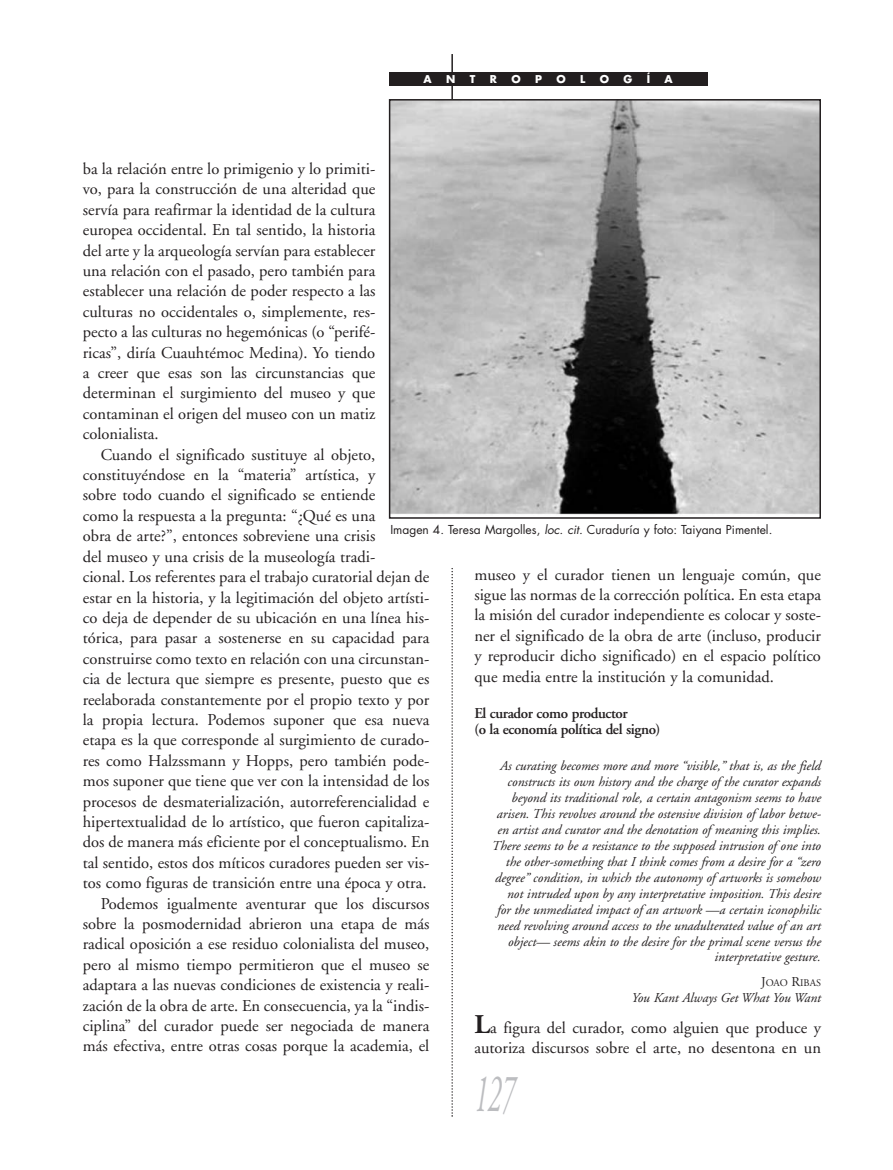
<style>
.page{position:relative;width:893px;height:1170px;background:#fff}
.page>*{position:absolute;margin:0;border:0;box-sizing:border-box;transform-origin:0 0}
.t1{font:italic 54px "Adobe Garamond";color:#bcbdc0;scale:.5 1}
.t2{font:16.5px/20.4px "Adobe Garamond";color:#231f20;text-align:justify}
.t3{font:600 15px/15.9px "Adobe Garamond";letter-spacing:-.025em;color:#231f20}
.t4{font:italic 13.5px/15.9px "Adobe Garamond";color:#231f20;text-align:right}
.t5{font:12px "Futura";color:#231f20}
.t6{font:700 10.5px "Futura";color:#fff}
.t7{font:10.2px "Adobe Garamond";color:#231f20}
.s1{font-style:italic}
.s2{font-size:13.5px}
.s3{font-weight:700;font-size:27px}
</style>
<div class="page">
<hr style="left:451px;top:54px;width:2px;height:306px;background:#231f20">
<svg style="left:451px;top:568px;width:2px;height:548px"></svg>
<div style="left:389px;top:72px;width:318px;height:14px;background:#231f20"></div>
<svg style="left:441px;top:518px;width:23px;height:1px"></svg>
<img style="left:392px;top:102px;width:426px;height:413px">
<div style="left:389px;top:99px;width:432px;height:419px;border:2px solid #231f20"></div>
<p class="t6" style="left:424px;top:74px;width:10px">A</p>
<p class="t6" style="left:446px;top:74px;width:11px">N</p>
<p class="t6" style="left:470px;top:74px;width:7px">T</p>
<p class="t6" style="left:490px;top:74px;width:9px">R</p>
<p class="t6" style="left:511px;top:74px;width:11px">O</p>
<p class="t6" style="left:535px;top:74px;width:8px">P</p>
<p class="t6" style="left:556px;top:74px;width:11px">O</p>
<p class="t6" style="left:580px;top:74px;width:7px">L</p>
<p class="t6" style="left:600px;top:74px;width:11px">O</p>
<p class="t6" style="left:623px;top:74px;width:10px">G</p>
<p class="t6" style="left:647px;top:74px;width:5px">Í</p>
<p class="t6" style="left:664px;top:74px;width:10px">A</p>
<p class="t2" style="left:83px;top:160px;width:294px">ba la relación entre lo primigenio y lo primiti&shy;vo, para la construcción de una alteridad que servía para reafirmar la identidad de la cultura europea occidental. En tal sentido, la historia del arte y la arqueología servían para establecer una relación con el pasado, pero también para establecer una relación de poder respecto a las culturas no occidentales o, simplemente, res&shy;pecto a las culturas no hegemónicas (o “perifé&shy;ricas”, diría Cuauhtémoc Medina). Yo tiendo a creer que esas son las circunstancias que determinan el surgimiento del museo y que contaminan el origen del museo con un matiz colonialista.</p>
<p class="t2" style="left:101px;top:445px;width:276px">Cuando el significado sustituye al objeto,</p>
<p class="t2" style="left:83px;top:466px;width:294px">constituyéndose en la “materia” artística, y</p>
<p class="t2" style="left:83px;top:486px;width:294px">sobre todo cuando el significado se entiende</p>
<p class="t2" style="left:83px;top:507px;width:294px">como la respuesta a la pregunta: “¿Qué es una</p>
<p class="t2" style="left:83px;top:527px;width:294px">obra de arte?”, entonces sobreviene una crisis</p>
<p class="t2" style="left:83px;top:547px;width:294px">del museo y una crisis de la museología tradi-</p>
<p class="t2" style="left:83px;top:568px;width:348px">cional. Los referentes para el trabajo curatorial dejan de</p>
<p class="t2" style="left:83px;top:588px;width:348px">estar en la historia, y la legitimación del objeto artísti-</p>
<p class="t2" style="left:83px;top:609px;width:348px">co deja de depender de su ubicación en una línea his-</p>
<p class="t2" style="left:83px;top:629px;width:348px">tórica, para pasar a sostenerse en su capacidad para</p>
<p class="t2" style="left:83px;top:649px;width:348px">construirse como texto en relación con una circunstan-</p>
<p class="t2" style="left:83px;top:670px;width:348px">cia de lectura que siempre es presente, puesto que es</p>
<p class="t2" style="left:83px;top:690px;width:348px">reelaborada constantemente por el propio texto y por</p>
<p class="t2" style="left:83px;top:711px;width:348px">la propia lectura. Podemos suponer que esa nueva</p>
<p class="t2" style="left:83px;top:731px;width:348px">etapa es la que corresponde al surgimiento de curado-</p>
<p class="t2" style="left:83px;top:751px;width:348px">res como Halzssmann y Hopps, pero también pode-</p>
<p class="t2" style="left:83px;top:772px;width:348px">mos suponer que tiene que ver con la intensidad de los</p>
<p class="t2" style="left:83px;top:792px;width:348px">procesos de desmaterialización, autorreferencialidad e</p>
<p class="t2" style="left:83px;top:812px;width:348px">hipertextualidad de lo artístico, que fueron capitaliza-</p>
<p class="t2" style="left:83px;top:833px;width:348px">dos de manera más eficiente por el conceptualismo. En</p>
<p class="t2" style="left:83px;top:853px;width:348px">tal sentido, estos dos míticos curadores pueden ser vis-</p>
<p class="t2" style="left:83px;top:874px;width:345px">tos como figuras de transición entre una época y otra.</p>
<p class="t2" style="left:101px;top:894px;width:330px">Podemos igualmente aventurar que los discursos</p>
<p class="t2" style="left:83px;top:914px;width:348px">sobre la posmodernidad abrieron una etapa de más</p>
<p class="t2" style="left:83px;top:935px;width:348px">radical oposición a ese residuo colonialista del museo,</p>
<p class="t2" style="left:83px;top:955px;width:348px">pero al mismo tiempo permitieron que el museo se</p>
<p class="t2" style="left:83px;top:976px;width:348px">adaptara a las nuevas condiciones de existencia y reali-</p>
<p class="t2" style="left:83px;top:996px;width:348px">zación de la obra de arte. En consecuencia, ya la “indis-</p>
<p class="t2" style="left:83px;top:1016px;width:348px">ciplina” del curador puede ser negociada de manera</p>
<p class="t2" style="left:83px;top:1037px;width:348px">más efectiva, entre otras cosas porque la academia, el</p>
<p class="t5" style="left:390px;top:524px;width:384px">Imagen 4. Teresa Margolles, <span class="s1">loc. cit.</span> Curaduría y foto: Taiyana Pimentel.</p>
<p class="t2" style="left:474px;top:565px;width:348px">museo y el curador tienen un lenguaje común, que sigue las normas de la corrección política. En esta etapa la misión del curador independiente es colocar y soste&shy;ner el significado de la obra de arte (incluso, producir y reproducir dicho significado) en el espacio político que media entre la institución y la comunidad.</p>
<p class="t3" style="left:474px;top:706px;width:188px">El curador como productor<br>(o la economía política del signo)</p>
<p class="t4" style="left:492px;top:759px;width:331px">As curating becomes more and more “visible,” that is, as the field constructs its own history and the charge of the curator expands beyond its traditional role, a certain antagonism seems to have arisen. This revolves around the ostensive division of labor betwe&shy;en artist and curator and the denotation of meaning this implies.<br>There seems to be a resistance to the supposed intrusion of one into the other-something that I think comes from a desire for a “zero degree” condition, in which the autonomy of artworks is somehow not intruded upon by any interpretative imposition. This desire for the unmediated impact of an artwork —a certain iconophilic need revolving around access to the unadulterated value of an art object— seems akin to the desire for the primal scene versus the interpretative gesture.</p>
<p class="t7" style="left:761px;top:978px;width:61px"><span class="s2">J</span>OAO <span class="s2">R</span>IBAS</p>
<p class="t4" style="left:631px;top:991px;width:191px">You Kant Always Get What You Want</p>
<p class="t2" style="left:474px;top:1018px;width:348px"><span class="s3">L</span>a figura del curador, como alguien que produce y autoriza discursos sobre el arte, no desentona en un</p>
<h1 class="t1" style="left:474px;top:1071px;width:82px">127</h1>
</div>
